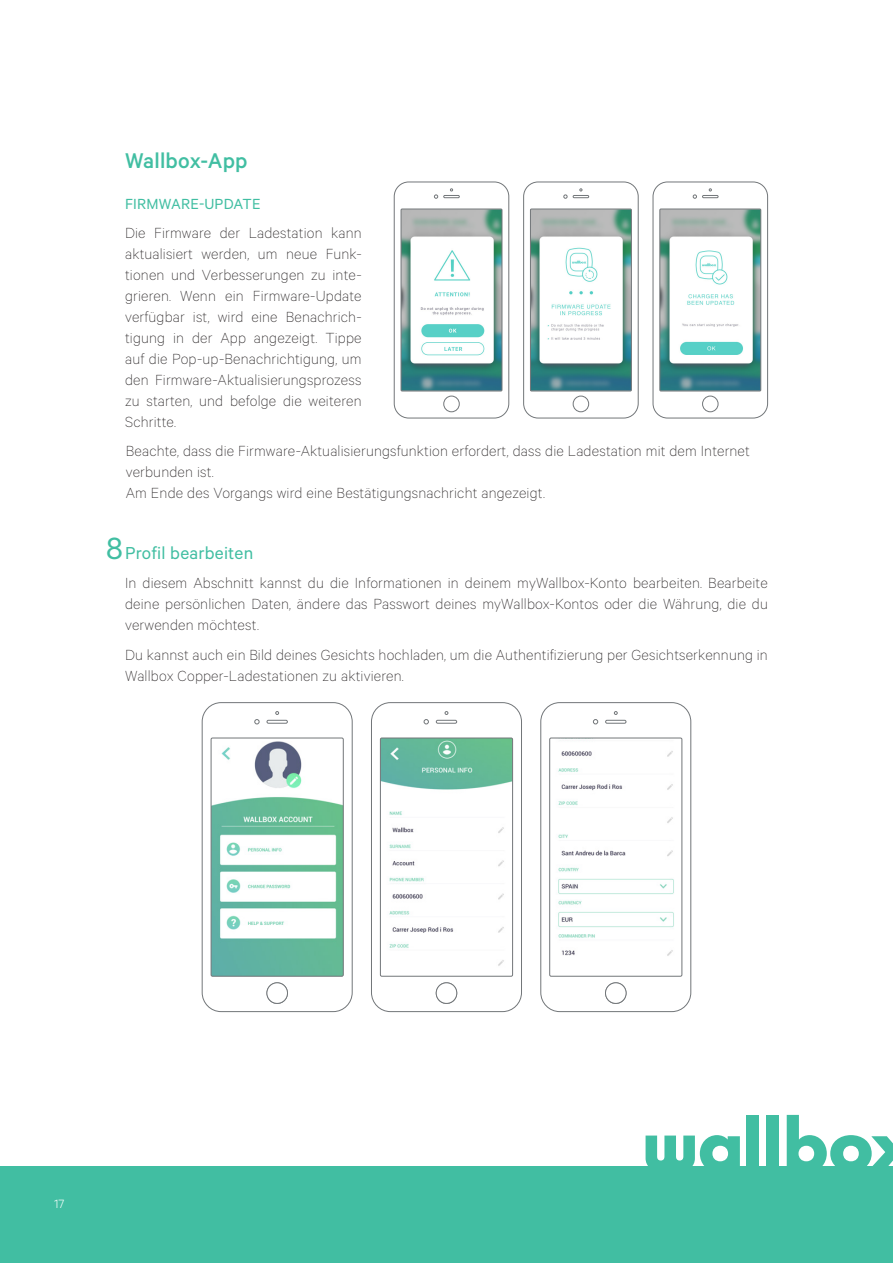
<style>
.page{position:relative;width:893px;height:1263px;background:#fff}
.page>*{position:absolute;margin:0;border:0;box-sizing:border-box;transform-origin:0 0}
.t1{font:34.5px "Calibre";color:#41bea2}
.titulos{font:500 24px "Calibre";letter-spacing:.01em;color:#41bea2}
.t2{font:19.5px "Calibre";letter-spacing:.01em;color:#41bea2}
.indice{font:100 16.5px/21px "Calibre";letter-spacing:.01em;color:#231f20;text-align:justify}
.t3{font:16.5px "Calibre";letter-spacing:.01em;color:#41bea2}
.t4{font:300 13.5px "Calibre";color:#fff}
</style>
<div class="page">
<div style="left:0;top:1167px;width:893px;height:96px;background:#41bea2"></div>
<svg style="left:646px;top:1135px;width:94px;height:32px"></svg>
<div style="left:747px;top:1115px;width:12px;height:56px;background:#41bea2"></div>
<div style="left:767px;top:1115px;width:12px;height:56px;background:#41bea2"></div>
<svg style="left:787px;top:1115px;width:106px;height:52px"></svg>
<svg style="left:371px;top:702px;width:151px;height:310px"></svg>
<svg style="left:380px;top:711px;width:133px;height:293px"></svg>
<svg style="left:540px;top:702px;width:151px;height:310px"></svg>
<svg style="left:549px;top:711px;width:133px;height:293px"></svg>
<svg style="left:202px;top:702px;width:151px;height:310px"></svg>
<svg style="left:211px;top:711px;width:133px;height:293px"></svg>
<svg style="left:523px;top:182px;width:116px;height:236px"></svg>
<svg style="left:653px;top:182px;width:115px;height:236px"></svg>
<svg style="left:394px;top:182px;width:115px;height:236px"></svg>
<div style="left:267px;top:983px;width:20px;height:20px;background:#fff;border-radius:50%"></div>
<div style="left:267px;top:982px;width:21px;height:21px;border:1px solid #727679;border-radius:50%"></div>
<div style="left:436px;top:983px;width:21px;height:20px;background:#fff;border-radius:50%"></div>
<div style="left:436px;top:982px;width:21px;height:21px;border:1px solid #727679;border-radius:50%"></div>
<div style="left:605px;top:983px;width:21px;height:20px;background:#fff;border-radius:50%"></div>
<div style="left:605px;top:982px;width:21px;height:21px;border:1px solid #727679;border-radius:50%"></div>
<p class="titulos" style="left:125px;top:147px;width:124px">Wallbox-App</p>
<p class="t3" style="left:125px;top:194px;width:137px">FIRMWARE-UPDATE</p>
<p class="indice" style="left:125px;top:222px;width:238px">Die Firmware der Ladestation kann aktualisiert werden, um neue Funk&shy;tionen und Verbesserungen zu inte&shy;grieren. Wenn ein Firmware-Update verfügbar ist, wird eine Benachrich&shy;tigung in der App angezeigt. Tippe auf die Pop-up-Benachrichtigung, um den Firmware-Aktualisierungsprozess zu starten, und befolge die weiteren Schritte.</p>
<p class="indice" style="left:126px;top:439px;width:626px;text-align:left">Beachte, dass die Firmware-Aktualisierungsfunktion erfordert, dass die Ladestation mit dem Internet verbunden ist.<br>Am Ende des Vorgangs wird eine Bestätigungsnachricht angezeigt.</p>
<p class="t1" style="left:106px;top:528px;width:18px">8</p>
<p class="t2" style="left:125px;top:541px;width:130px">Profil bearbeiten</p>
<p class="indice" style="left:125px;top:572px;width:644px">In diesem Abschnitt kannst du die Informationen in deinem myWallbox-Konto bearbeiten. Bearbeite deine persönlichen Daten, ändere das Passwort deines myWallbox-Kontos oder die Währung, die du verwenden möchtest.</p>
<p class="indice" style="left:125px;top:643px;width:644px">Du kannst auch ein Bild deines Gesichts hochladen, um die Authentifizierung per Gesichtserkennung in<br>Wallbox Copper-Ladestationen zu aktivieren.</p>
<p class="t4" style="left:54px;top:1195px;width:12px">17</p>
</div>
